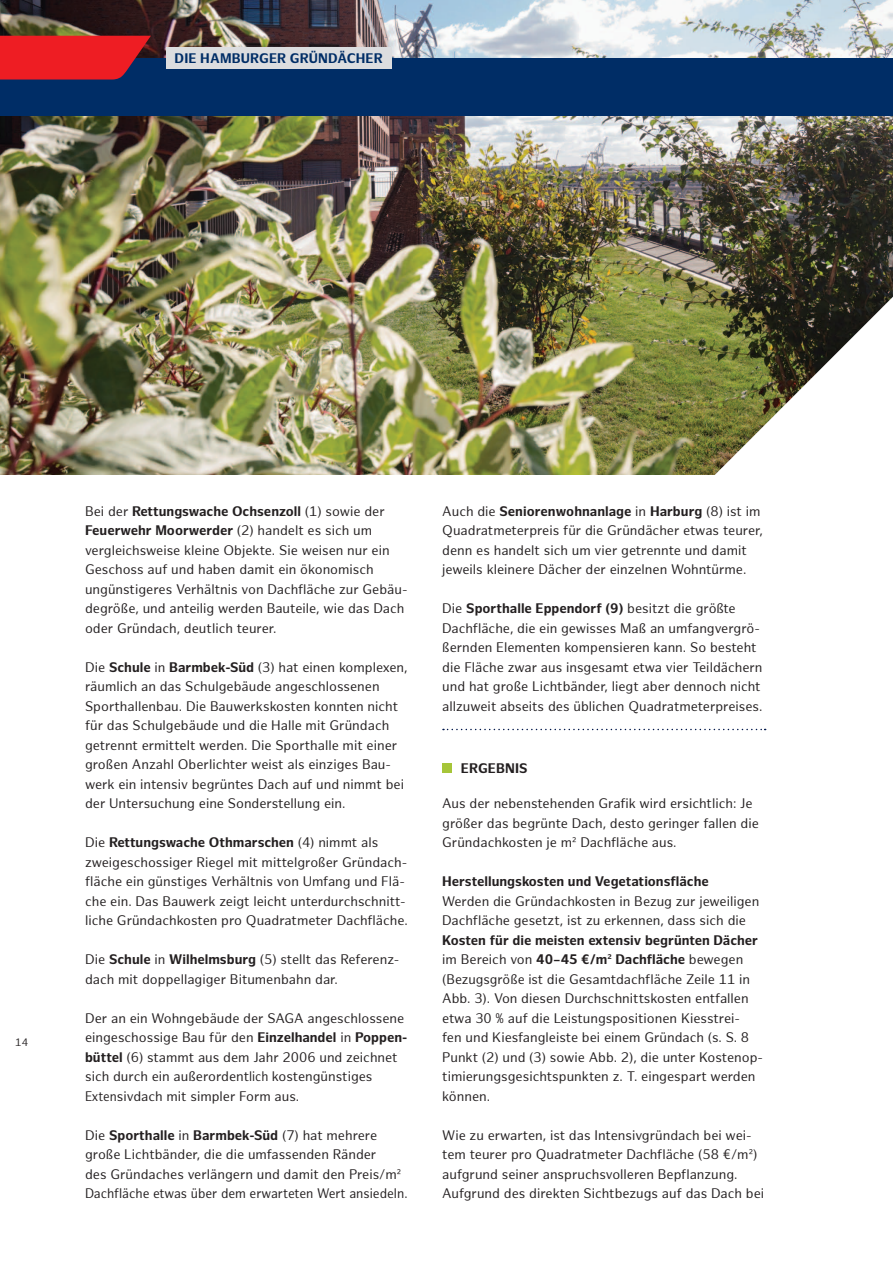
<style>
.page{position:relative;width:893px;height:1263px;background:#fff}
.page>*{position:absolute;margin:0;border:0;box-sizing:border-box;transform-origin:0 0}
.t1{font:13.5px/19.5px "Hamburg Sans";color:#231f20}
.t2{font:700 13.5px "Hamburg Sans";color:#231f20}
.t3{font:700 13.5px "Hamburg Sans";color:#002d66}
.t4{font:10.5px "Hamburg Sans";color:#231f20}
.s1{font-weight:700}
.s2{font-weight:700;font-size:12px}
</style>
<div class="page">
<img style="left:0;top:0;width:893px;height:474px">
<svg style="left:714px;top:297px;width:179px;height:178px"></svg>
<div style="left:0;top:58px;width:893px;height:57px;background:#002d66"></div>
<svg style="left:0;top:36px;width:151px;height:44px;background:#d41e28"></svg>
<div style="left:166px;top:47px;width:225px;height:21px;background:#dcdddf"></div>
<svg style="left:443px;top:729px;width:323px;height:1px"></svg>
<div style="left:442px;top:763px;width:10px;height:10px;background:#a6c539"></div>
<p class="t3" style="left:175px;top:50px;width:8px">DIE</p>
<p class="t3" style="left:200px;top:50px;width:11px">HAMBURGER</p>
<p class="t3" style="left:290px;top:50px;width:11px">GRÜNDÄCHER</p>
<p class="t4" style="left:15px;top:1036px;width:14px">14</p>
<p class="t1" style="left:85px;top:502px;width:324px">Bei der <span class="s1">Rettungswache Ochsenzoll</span> (1) sowie der <span class="s1">Feuerwehr Moorwerder</span> (2) handelt es sich um vergleichsweise kleine Objekte. Sie weisen nur ein Geschoss auf und haben damit ein ökonomisch ungünstigeres Verhältnis von Dachfläche zur Gebäu&shy;degröße, und anteilig werden Bauteile, wie das Dach oder Gründach, deutlich teurer.</p>
<p class="t1" style="left:85px;top:658px;width:324px">Die <span class="s1">Schule</span> in <span class="s1">Barmbek-Süd</span> (3) hat einen komplexen, räumlich an das Schulgebäude angeschlossenen Sporthallenbau. Die Bauwerkskosten konnten nicht für das Schulgebäude und die Halle mit Gründach getrennt ermittelt werden. Die Sporthalle mit einer großen Anzahl Oberlichter weist als einziges Bau&shy;werk ein intensiv begrüntes Dach auf und nimmt bei der Untersuchung eine Sonderstellung ein.</p>
<p class="t1" style="left:85px;top:833px;width:324px">Die <span class="s1">Rettungswache Othmarschen</span> (4) nimmt als zweigeschossiger Riegel mit mittelgroßer Gründach&shy;fläche ein günstiges Verhältnis von Umfang und Flä&shy;che ein. Das Bauwerk zeigt leicht unterdurchschnitt&shy;liche Gründachkosten pro Quadratmeter Dachfläche.</p>
<p class="t1" style="left:85px;top:950px;width:316px">Die <span class="s1">Schule</span> in <span class="s1">Wilhelmsburg</span> (5) stellt das Referenz&shy;dach mit doppellagiger Bitumenbahn dar.</p>
<p class="t1" style="left:85px;top:1009px;width:324px">Der an ein Wohngebäude der SAGA angeschlossene eingeschossige Bau für den <span class="s1">Einzelhandel</span> in <span class="s1">Poppen&shy;büttel</span> (6) stammt aus dem Jahr 2006 und zeichnet sich durch ein außerordentlich kostengünstiges Extensivdach mit simpler Form aus.</p>
<p class="t1" style="left:85px;top:1126px;width:324px">Die <span class="s1">Sporthalle</span> in <span class="s1">Barmbek-Süd</span> (7) hat mehrere große Lichtbänder, die die umfassenden Ränder<br>des Gründaches verlängern und damit den Preis/m²<br>Dachfläche etwas über dem erwarteten Wert ansiedeln.</p>
<p class="t1" style="left:442px;top:502px;width:322px">Auch die <span class="s1">Seniorenwohnanlage</span> in <span class="s1">Harburg</span> (8) ist im Quadratmeterpreis für die Gründächer etwas teurer, denn es handelt sich um vier getrennte und damit jeweils kleinere Dächer der einzelnen Wohntürme.</p>
<p class="t1" style="left:442px;top:599px;width:322px">Die <span class="s1">Sporthalle Eppendorf (9)</span> besitzt die größte Dachfläche, die ein gewisses Maß an umfangvergrö&shy;ßernden Elementen kompensieren kann. So besteht die Fläche zwar aus insgesamt etwa vier Teildächern und hat große Lichtbänder, liegt aber dennoch nicht allzuweit abseits des üblichen Quadratmeterpreises.</p>
<p class="t2" style="left:461px;top:760px;width:68px">Ergebnis</p>
<p class="t1" style="left:442px;top:794px;width:318px">Aus der nebenstehenden Grafik wird ersichtlich: Je größer das begrünte Dach, desto geringer fallen die<br>Gründachkosten je m² Dachfläche aus.</p>
<p class="t2" style="left:442px;top:874px;width:268px">Herstellungskosten und Vegetationsfläche</p>
<p class="t1" style="left:442px;top:892px;width:319px">Werden die Gründachkosten in Bezug zur jeweiligen<br>Dachfläche gesetzt, ist zu erkennen, dass sich die</p>
<p class="t1" style="left:442px;top:931px;width:322px"><span class="s1">Kosten für die meisten extensiv begrünten Dächer </span>im Bereich von <span class="s1">40</span><span class="s2">–</span><span class="s1">45 €/m² Dachfläche</span> bewegen (Bezugsgröße ist die Gesamtdachfläche Zeile 11 in Abb. 3). Von diesen Durchschnittskosten entfallen etwa 30 % auf die Leistungspositionen Kiesstrei-<br>fen und Kiesfangleiste bei einem Gründach (s. S. 8<br>Punkt (2) und (3) sowie Abb. 2), die unter Kostenop&shy;timierungsgesichtspunkten z. T. eingespart werden können.</p>
<p class="t1" style="left:442px;top:1126px;width:323px">Wie zu erwarten, ist das Intensivgründach bei wei&shy;tem teurer pro Quadratmeter Dachfläche (58 €/m²) aufgrund seiner anspruchsvolleren Bepflanzung.<br>Aufgrund des direkten Sichtbezugs auf das Dach bei</p>
</div>
